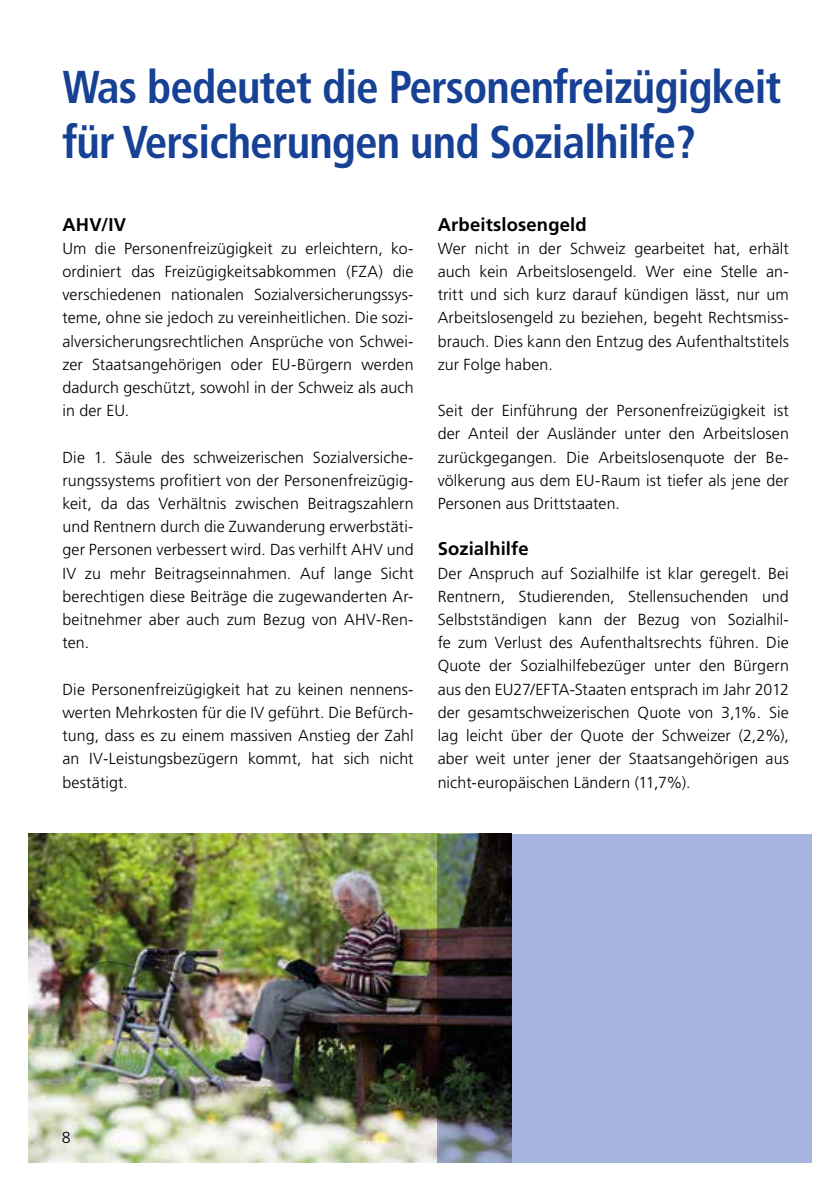
<style>
.page{position:relative;width:840px;height:1191px;background:#fff}
.page>*{position:absolute;margin:0;border:0;box-sizing:border-box;transform-origin:0 0}
.t1{font:700 condensed 46px/55.2px "Frutiger LT Pro";letter-spacing:-.02em;color:#164194}
.t2{font:700 18.4px "Frutiger LT Pro";letter-spacing:.01em;color:#000}
.t3{font:300 16px/23.2px "Frutiger LT Pro";letter-spacing:.005em;color:#000;text-align:justify}
</style>
<div class="page">
<img style="left:28px;top:833px;width:409px;height:329px">
<svg style="left:437px;top:833px;width:374px;height:329px;background:#8d9aba"></svg>
<h1 class="t1" style="left:62px;top:59px;width:720px">Was bedeutet die Personenfreizügigkeit für Versicherungen und Sozialhilfe?</h1>
<p class="t2" style="left:62px;top:213px;width:65px">AHV/IV</p>
<p class="t3" style="left:62px;top:237px;width:352px">Um die Personenfreizügigkeit zu erleichtern, ko&shy;ordiniert das Freizügigkeitsabkommen (FZA) die verschiedenen nationalen Sozialversicherungssys&shy;teme, ohne sie jedoch zu vereinheitlichen. Die sozi&shy;alversicherungsrechtlichen Ansprüche von Schwei&shy;zer Staatsangehörigen oder EU-Bürgern werden dadurch geschützt, sowohl in der Schweiz als auch in der EU.</p>
<p class="t3" style="left:62px;top:445px;width:352px">Die 1. Säule des schweizerischen Sozialversiche&shy;rungssystems profitiert von der Personenfreizügig&shy;keit, da das Verhältnis zwischen Beitragszahlern und Rentnern durch die Zuwanderung erwerbstäti&shy;ger Personen verbessert wird. Das verhilft AHV und IV zu mehr Beitragseinnahmen. Auf lange Sicht berechtigen diese Beiträge die zugewanderten Ar&shy;beitnehmer aber auch zum Bezug von AHV-Ren&shy;ten.</p>
<p class="t3" style="left:62px;top:677px;width:352px">Die Personenfreizügigkeit hat zu keinen nennens&shy;werten Mehrkosten für die IV geführt. Die Befürch&shy;tung, dass es zu einem massiven Anstieg der Zahl an IV-Leistungsbezügern kommt, hat sich nicht bestätigt.</p>
<p class="t2" style="left:437px;top:213px;width:151px">Arbeitslosengeld</p>
<p class="t3" style="left:437px;top:237px;width:352px">Wer nicht in der Schweiz gearbeitet hat, erhält auch kein Arbeitslosengeld. Wer eine Stelle an&shy;tritt und sich kurz darauf kündigen lässt, nur um Arbeitslosengeld zu beziehen, begeht Rechtsmiss&shy;brauch. Dies kann den Entzug des Aufenthaltstitels zur Folge haben.</p>
<p class="t3" style="left:437px;top:399px;width:352px">Seit der Einführung der Personenfreizügigkeit ist der Anteil der Ausländer unter den Arbeitslosen zurückgegangen. Die Arbeitslosenquote der Be&shy;völkerung aus dem EU-Raum ist tiefer als jene der Personen aus Drittstaaten.</p>
<p class="t2" style="left:437px;top:538px;width:92px">Sozialhilfe</p>
<p class="t3" style="left:437px;top:561px;width:352px">Der Anspruch auf Sozialhilfe ist klar geregelt. Bei Rentnern, Studierenden, Stellensuchenden und Selbstständigen kann der Bezug von Sozialhil&shy;fe zum Verlust des Aufenthaltsrechts führen. Die Quote der Sozialhilfebezüger unter den Bürgern aus den EU27/EFTA-Staaten entsprach im Jahr 2012 der gesamtschweizerischen Quote von 3,1%. Sie lag leicht über der Quote der Schweizer (2,2%), aber weit unter jener der Staatsangehörigen aus nicht-europäischen Ländern (11,7%).</p>
<p class="t3" style="left:62px;top:1125px;width:10px">8</p>
</div>
